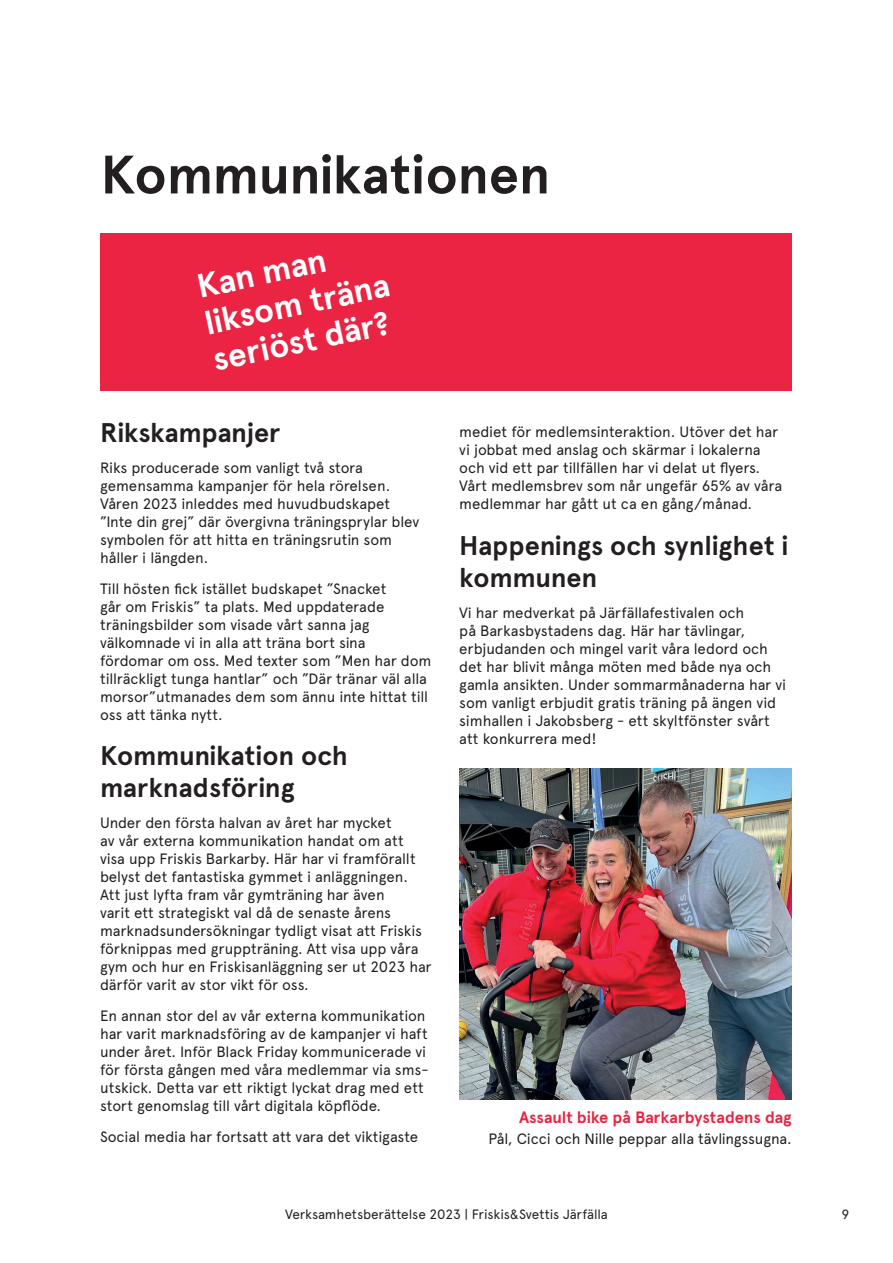
<style>
.page{position:relative;width:893px;height:1263px;background:#fff}
.page>*{position:absolute;margin:0;border:0;box-sizing:border-box;transform-origin:0 0}
.t1{font:700 54px "Apercu";letter-spacing:-.005em;color:#231f20}
.t2{font:700 33.6px/37.3px "Apercu";color:#fff}
.t3{font:700 27px/32.4px "Apercu";letter-spacing:-.005em;color:#231f20}
.t4{font:700 16.5px "Apercu";letter-spacing:-.005em;color:#ea2442}
.t5{font:15px/18px "Apercu";letter-spacing:-.01em;color:#231f20}
.t6{font:13.5px "Apercu";letter-spacing:-.01em;color:#231f20}
</style>
<div class="page">
<div style="left:100px;top:233px;width:692px;height:157px;background:#ea2442"></div>
<img style="left:459px;top:768px;width:333px;height:331px">
<h1 class="t1" style="left:100px;top:142px;width:451px">Kommunikationen</h1>
<h2 class="t2" style="left:193px;top:268px;width:190px;rotate:-12deg">Kan man liksom träna seriöst där?</h2>
<h3 class="t3" style="left:100px;top:417px;width:182px">Rikskampanjer</h3>
<p class="t5" style="left:100px;top:459px;width:321px">Riks producerade som vanligt två stora gemensamma kampanjer för hela rörelsen.<br>Våren 2023 inleddes med huvudbudskapet ”Inte din grej” där övergivna träningsprylar blev symbolen för att hitta en träningsrutin som håller i längden.</p>
<p class="t5" style="left:100px;top:579px;width:333px">Till hösten fick istället budskapet ”Snacket<br>går om Friskis” ta plats. Med uppdaterade träningsbilder som visade vårt sanna jag välkomnade vi in alla att träna bort sina fördomar om oss. Med texter som ”Men har dom tillräckligt tunga hantlar” och ”Där tränar väl alla morsor”utmanades dem som ännu inte hittat till oss att tänka nytt.</p>
<h3 class="t3" style="left:100px;top:739px;width:249px">Kommunikation och marknadsföring</h3>
<p class="t5" style="left:100px;top:814px;width:333px">Under den första halvan av året har mycket<br>av vår externa kommunikation handat om att visa upp Friskis Barkarby. Här har vi framförallt belyst det fantastiska gymmet i anläggningen.<br>Att just lyfta fram vår gymträning har även<br>varit ett strategiskt val då de senaste årens marknadsundersökningar tydligt visat att Friskis förknippas med gruppträning. Att visa upp våra gym och hur en Friskisanläggning ser ut 2023 har därför varit av stor vikt för oss.</p>
<p class="t5" style="left:100px;top:1006px;width:330px">En annan stor del av vår externa kommunikation har varit marknadsföring av de kampanjer vi haft under året. Inför Black Friday kommunicerade vi för första gången med våra medlemmar via sms&shy;utskick. Detta var ett riktigt lyckat drag med ett stort genomslag till vårt digitala köpflöde.</p>
<p class="t5" style="left:100px;top:1127px;width:320px">Social media har fortsatt att vara det viktigaste</p>
<p class="t5" style="left:459px;top:423px;width:324px">mediet för medlemsinteraktion. Utöver det har vi jobbat med anslag och skärmar i lokalerna och vid ett par tillfällen har vi delat ut flyers.<br>Vårt medlemsbrev som når ungefär 65% av våra medlemmar har gått ut ca en gång/månad.</p>
<h3 class="t3" style="left:459px;top:529px;width:331px">Happenings och synlighet i kommunen</h3>
<p class="t5" style="left:459px;top:603px;width:328px">Vi har medverkat på Järfällafestivalen och<br>på Barkasbystadens dag. Här har tävlingar, erbjudanden och mingel varit våra ledord och det har blivit många möten med både nya och gamla ansikten. Under sommarmånaderna har vi som vanligt erbjudit gratis träning på ängen vid simhallen i Jakobsberg - ett skyltfönster svårt att konkurrera med!</p>
<p class="t4" style="left:519px;top:1107px;width:274px">Assault bike på Barkarbystadens dag</p>
<p class="t5" style="left:488px;top:1130px;width:305px">Pål, Cicci och Nille peppar alla tävlingssugna.</p>
<p class="t6" style="left:285px;top:1206px;width:324px">Verksamhetsberättelse 2023 | Friskis&amp;Svettis Järfälla</p>
<p class="t6" style="left:842px;top:1206px;width:9px">9</p>
</div>
